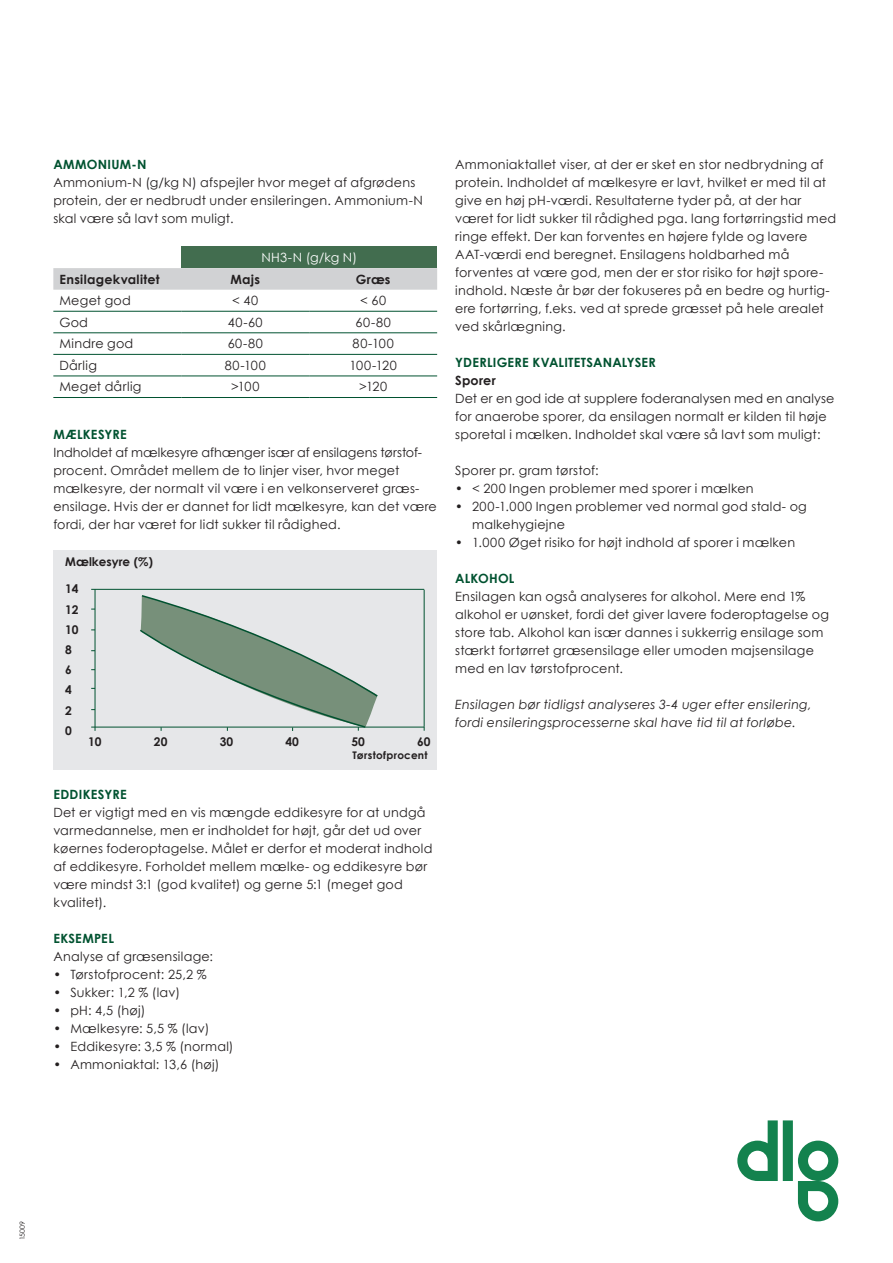
<style>
.page{position:relative;width:893px;height:1263px;background:#fff}
.page>*{position:absolute;margin:0;border:0;box-sizing:border-box;transform-origin:0 0}
.t1{font:12.75px/18px "Century Gothic";letter-spacing:.02em;color:#231f20}
.t2{font:italic 12.75px/18px "Century Gothic";letter-spacing:.02em;color:#231f20}
.t3{font:700 12.75px "Century Gothic";letter-spacing:.02em;color:#015230}
.t4{font:700 12.75px "Century Gothic";letter-spacing:.02em;color:#231f20}
.t5{font:12.75px "Century Gothic";color:#fff}
.t6{font:700 12px/20.2px "Century Gothic";color:#231f20}
.t7{font:700 10.5px "Century Gothic";letter-spacing:.025em;color:#231f20}
.t8{font:7.05px "Century Gothic";color:#231f20}
</style>
<div class="page">
<div style="left:181px;top:247px;width:256px;height:21px;background:#426d4f"></div>
<div style="left:53px;top:268px;width:384px;height:22px;background:#d1d2d4"></div>
<hr style="left:53px;top:311px;width:128px;height:1px;background:#015230">
<hr style="left:181px;top:311px;width:128px;height:1px;background:#015230">
<hr style="left:309px;top:311px;width:128px;height:1px;background:#015230">
<hr style="left:53px;top:332px;width:128px;height:1px;background:#015230">
<hr style="left:181px;top:332px;width:128px;height:1px;background:#015230">
<hr style="left:309px;top:332px;width:128px;height:1px;background:#015230">
<hr style="left:53px;top:354px;width:128px;height:1px;background:#015230">
<hr style="left:181px;top:354px;width:128px;height:1px;background:#015230">
<hr style="left:309px;top:354px;width:128px;height:1px;background:#015230">
<hr style="left:53px;top:376px;width:128px;height:1px;background:#015230">
<hr style="left:181px;top:376px;width:128px;height:1px;background:#015230">
<hr style="left:309px;top:376px;width:128px;height:1px;background:#015230">
<hr style="left:53px;top:397px;width:128px;height:1px;background:#015230">
<hr style="left:181px;top:397px;width:128px;height:1px;background:#015230">
<hr style="left:309px;top:397px;width:128px;height:1px;background:#015230">
<div style="left:53px;top:550px;width:384px;height:220px;background:#e6e7e9"></div>
<hr style="left:91px;top:589px;width:333px;height:1px;background:#015230">
<hr style="left:91px;top:727px;width:333px;height:1px;background:#015230">
<hr style="left:424px;top:590px;width:1px;height:137px;background:#015230">
<hr style="left:95px;top:589px;width:1px;height:142px;background:#015230">
<svg style="left:139px;top:595px;width:240px;height:136px"></svg>
<svg style="left:738px;top:1120px;width:100px;height:101px"></svg>
<p class="t3" style="left:53px;top:154px;width:95px">AMMONIUM- N</p>
<p class="t1" style="left:53px;top:173px;width:371px">Ammonium-N (g/kg N) afspejler hvor meget af afgrødens protein, der er nedbrudt under ensileringen. Ammonium-N skal være så lavt som muligt.</p>
<p class="t5" style="left:261px;top:249px;width:97px">NH3-N (g/kg N)</p>
<p class="t4" style="left:59px;top:269px;width:102px">Ensilagekvalitet</p>
<p class="t4" style="left:230px;top:269px;width:31px">Majs</p>
<p class="t4" style="left:356px;top:269px;width:36px">Græs</p>
<p class="t1" style="left:59px;top:291px;width:73px">Meget god</p>
<p class="t1" style="left:232px;top:291px;width:27px">&lt; 40</p>
<p class="t1" style="left:360px;top:291px;width:27px">&lt; 60</p>
<p class="t1" style="left:59px;top:313px;width:30px">God</p>
<p class="t1" style="left:228px;top:313px;width:36px">40-60</p>
<p class="t1" style="left:356px;top:313px;width:37px">60-80</p>
<p class="t1" style="left:59px;top:335px;width:75px">Mindre god</p>
<p class="t1" style="left:228px;top:335px;width:37px">60-80</p>
<p class="t1" style="left:353px;top:335px;width:43px">80-100</p>
<p class="t1" style="left:59px;top:356px;width:39px">Dårlig</p>
<p class="t1" style="left:225px;top:356px;width:43px">80-100</p>
<p class="t1" style="left:350px;top:356px;width:49px">100-120</p>
<p class="t1" style="left:59px;top:378px;width:84px">Meget dårlig</p>
<p class="t1" style="left:231px;top:378px;width:30px">&gt;100</p>
<p class="t1" style="left:359px;top:378px;width:29px">&gt;120</p>
<p class="t3" style="left:53px;top:424px;width:75px">MÆLKESYRE</p>
<p class="t1" style="left:53px;top:443px;width:385px">Indholdet af mælkesyre afhænger især af ensilagens tørstof&shy;procent. Området mellem de to linjer viser, hvor meget mælkesyre, der normalt vil være i en velkonserveret græs&shy;ensilage. Hvis der er dannet for lidt mælkesyre, kan det være fordi, der har været for lidt sukker til rådighed.</p>
<p class="t6" style="left:65px;top:551px;width:89px">Mælkesyre (%)</p>
<p class="t6" style="left:65px;top:578px;width:15px">14<br>12<br>10<br>8<br>6<br>4<br>2<br>0</p>
<p class="t6" style="left:88px;top:731px;width:15px">10</p>
<p class="t6" style="left:154px;top:731px;width:15px">20</p>
<p class="t6" style="left:220px;top:731px;width:15px">30</p>
<p class="t6" style="left:286px;top:731px;width:15px">40</p>
<p class="t6" style="left:351px;top:731px;width:15px">50</p>
<p class="t6" style="left:417px;top:731px;width:15px">60</p>
<p class="t7" style="left:353px;top:747px;width:77px">Tørstofprocent</p>
<p class="t3" style="left:53px;top:784px;width:75px">EDDIKESYRE</p>
<p class="t1" style="left:53px;top:803px;width:381px">Det er vigtigt med en vis mængde eddikesyre for at undgå varmedannelse, men er indholdet for højt, går det ud over køernes foderoptagelse. Målet er derfor et moderat indhold af eddikesyre. Forholdet mellem mælke- og eddikesyre bør være mindst 3:1 (god kvalitet) og gerne 5:1 (meget god kvalitet).</p>
<p class="t3" style="left:53px;top:928px;width:62px">EKSEMPEL</p>
<p class="t1" style="left:53px;top:947px;width:161px">Analyse af græsensilage:</p>
<p class="t1" style="left:53px;top:965px;width:155px">• Tørstofprocent: 25,2 %</p>
<p class="t1" style="left:53px;top:983px;width:128px">• Sukker: 1,2 % (lav)</p>
<p class="t1" style="left:53px;top:1001px;width:94px">• pH: 4,5 (høj)</p>
<p class="t1" style="left:53px;top:1019px;width:158px">• Mælkesyre: 5,5 % (lav)</p>
<p class="t1" style="left:53px;top:1037px;width:182px">• Eddikesyre: 3,5 % (normal)</p>
<p class="t1" style="left:53px;top:1055px;width:168px">• Ammoniaktal: 13,6 (høj)</p>
<p class="t1" style="left:455px;top:155px;width:383px">Ammoniaktallet viser, at der er sket en stor nedbrydning af protein. Indholdet af mælkesyre er lavt, hvilket er med til at give en høj pH-værdi. Resultaterne tyder på, at der har været for lidt sukker til rådighed pga. lang fortørringstid med ringe effekt. Der kan forventes en højere fylde og lavere AAT-værdi end beregnet. Ensilagens holdbarhed må forventes at være god, men der er stor risiko for højt spore&shy;indhold. Næste år bør der fokuseres på en bedre og hurtig&shy;ere fortørring, f.eks. ved at sprede græsset på hele arealet ved skårlægning.</p>
<p class="t3" style="left:455px;top:352px;width:202px">YDERLIGERE KVALITETSANALYSER</p>
<p class="t4" style="left:455px;top:370px;width:42px">Sporer</p>
<p class="t1" style="left:455px;top:389px;width:381px">Det er en god ide at supplere foderanalysen med en analyse for anaerobe sporer, da ensilagen normalt er kilden til høje sporetal i mælken. Indholdet skal være så lavt som muligt:</p>
<p class="t1" style="left:455px;top:461px;width:145px">Sporer pr. gram tørstof:</p>
<p class="t1" style="left:455px;top:479px;width:300px">• &lt; 200 Ingen problemer med sporer i mælken</p>
<p class="t1" style="left:472px;top:497px;width:336px;text-indent:-17px">• 200-1.000 Ingen problemer ved normal god stald- og malkehygiejne</p>
<p class="t1" style="left:455px;top:533px;width:341px">• 1.000 Øget risiko for højt indhold af sporer i mælken</p>
<p class="t3" style="left:455px;top:568px;width:61px">ALKOHOL</p>
<p class="t1" style="left:455px;top:587px;width:375px">Ensilagen kan også analyseres for alkohol. Mere end 1% alkohol er uønsket, fordi det giver lavere foderoptagelse og store tab. Alkohol kan især dannes i sukkerrig ensilage som stærkt fortørret græsensilage eller umoden majsensilage med en lav tørstofprocent.</p>
<p class="t2" style="left:455px;top:695px;width:358px">Ensilagen bør tidligst analyseres 3-4 uger efter ensilering, fordi ensileringsprocesserne skal have tid til at forløbe.</p>
<p class="t8" style="left:17px;top:1240px;width:21px;rotate:-90deg">15009</p>
</div>
